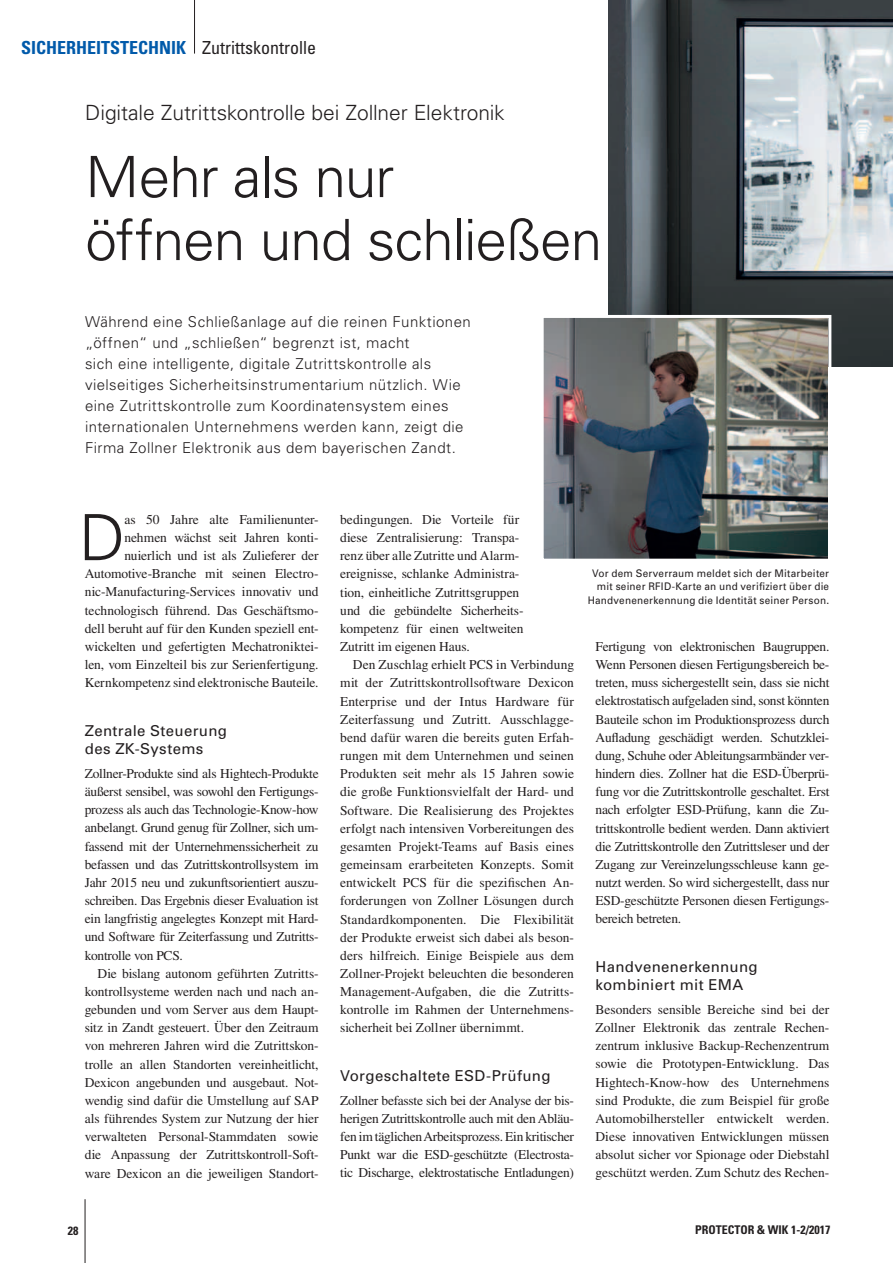
<style>
.page{position:relative;width:893px;height:1263px;background:#fff}
.page>*{position:absolute;margin:0;border:0;box-sizing:border-box;transform-origin:0 0}
.t1{font:300 63.75px "Univers";color:#231f20}
.t2{font:300 57px/63px "Univers";letter-spacing:-.02em;color:#231f20}
.t3{font:300 21px "Univers";letter-spacing:-.005em;color:#231f20}
.t4{font:700 condensed 18px "Univers";color:#015aaa}
.t5{font:300 15px/21px "Univers";letter-spacing:.03em;color:#231f20}
.t6{font:15px/18px "Univers";letter-spacing:.025em;color:#231f20}
.t7{font:13.5px/18.1px "Times";letter-spacing:-.01em;color:#231f20;text-align:justify}
.t8{font:700 condensed 12px "Univers";color:#231f20}
.t9{font:10.5px/13.5px "Univers";letter-spacing:.025em;color:#231f20;text-align:right;scale:.95 1}
.s1{font-weight:400;color:#231f20}
</style>
<div class="page">
<hr style="left:85px;top:1199px;width:1px;height:64px;background:#231f20">
<hr style="left:194px;top:0;width:1px;height:54px;background:#231f20">
<img style="left:608px;top:0;width:285px;height:366px">
<img style="left:545px;top:319px;width:282px;height:239px">
<div style="left:541px;top:315px;width:290px;height:247px;border:3px solid #fff"></div>
<h3 class="t4" style="left:21px;top:36px;width:297px">SICHERHEITSTECHNIK <span class="s1">Zutrittskontrolle</span></h3>
<h3 class="t3" style="left:85px;top:100px;width:421px">Digitale Zutrittskontrolle bei Zollner Elektronik</h3>
<h2 class="t2" style="left:85px;top:144px;width:518px">Mehr als nur<br>öffnen und schließen</h2>
<p class="t5" style="left:85px;top:311px;width:387px">Während eine Schließanlage auf die reinen Funktionen „öffnen“ und „schließen“ begrenzt ist, macht<br>sich eine intelligente, digitale Zutrittskontrolle als vielseitiges Sicherheitsinstrumentarium nützlich. Wie eine Zutrittskontrolle zum Koordinatensystem eines internationalen Unternehmens werden kann, zeigt die Firma Zollner Elektronik aus dem bayerischen Zandt.</p>
<h1 class="t1" style="left:79px;top:499px;width:48px">D</h1>
<p class="t7" style="left:85px;top:510px;width:235px;text-align:right">as 50 Jahre alte Familienunter&shy;nehmen wächst seit Jahren konti&shy;nuierlich und ist als Zulieferer der Automotive-Branche mit seinen Electro&shy;nic-Manufacturing-Services innovativ und technologisch führend. Das Geschäftsmo&shy;dell beruht auf für den Kunden speziell ent&shy;wickelten und gefertigten Mechatroniktei&shy;len, vom Einzelteil bis zur Serienfertigung.<br>Kernkompetenz sind elektronische Bauteile.</p>
<p class="t6" style="left:85px;top:721px;width:144px">Zentrale Steuerung des ZK-Systems</p>
<p class="t7" style="left:85px;top:764px;width:235px">Zollner-Produkte sind als Hightech-Produkte äußerst sensibel, was sowohl den Fertigungs&shy;prozess als auch das Technologie-Know-how anbelangt. Grund genug für Zollner, sich um&shy;fassend mit der Unternehmenssicherheit zu befassen und das Zutrittskontrollsystem im Jahr 2015 neu und zukunftsorientiert auszu&shy;schreiben. Das Ergebnis dieser Evaluation ist ein langfristig angelegtes Konzept mit Hard&shy;und Software für Zeiterfassung und Zutritts&shy;kontrolle von PCS.</p>
<p class="t7" style="left:85px;top:964px;width:235px;text-indent:13px">Die bislang autonom geführten Zutritts&shy;kontrollsysteme werden nach und nach an&shy;gebunden und vom Server aus dem Haupt&shy;sitz in Zandt gesteuert. Über den Zeitraum von mehreren Jahren wird die Zutrittskon&shy;trolle an allen Standorten vereinheitlicht, Dexicon angebunden und ausgebaut. Not&shy;wendig sind dafür die Umstellung auf SAP als führendes System zur Nutzung der hier verwalteten Personal-Stammdaten sowie die Anpassung der Zutrittskontroll-Soft&shy;ware Dexicon an die jeweiligen Standort-</p>
<p class="t7" style="left:340px;top:510px;width:185px;text-align:left">bedingungen. Die Vorteile für diese Zentralisierung: Transpa&shy;renz über alle Zutritte und Alarm&shy;ereignisse, schlanke Administra&shy;tion, einheitliche Zutrittsgruppen und die gebündelte Sicherheits&shy;kompetenz für einen weltweiten<br>Zutritt im eigenen Haus.</p>
<p class="t7" style="left:340px;top:656px;width:235px;text-indent:13px">Den Zuschlag erhielt PCS in Verbindung mit der Zutrittskontrollsoftware Dexicon Enterprise und der Intus Hardware für Zeiterfassung und Zutritt. Ausschlagge&shy;bend dafür waren die bereits guten Erfah&shy;rungen mit dem Unternehmen und seinen Produkten seit mehr als 15 Jahren sowie die große Funktionsvielfalt der Hard- und Software. Die Realisierung des Projektes erfolgt nach intensiven Vorbereitungen des gesamten Projekt-Teams auf Basis eines gemeinsam erarbeiteten Konzepts. Somit entwickelt PCS für die spezifischen An&shy;forderungen von Zollner Lösungen durch Standardkomponenten. Die Flexibilität der Produkte erweist sich dabei als beson&shy;ders hilfreich. Einige Beispiele aus dem Zollner-Projekt beleuchten die besonderen Management-Aufgaben, die die Zutritts&shy;kontrolle im Rahmen der Unternehmens&shy;sicherheit bei Zollner übernimmt.</p>
<p class="t6" style="left:340px;top:1066px;width:212px">Vorgeschaltete ESD-Prüfung</p>
<p class="t7" style="left:340px;top:1091px;width:235px">Zollner befasste sich bei der Analyse der bis&shy;herigen Zutrittskontrolle auch mit den Abläu&shy;fen im täglichen Arbeitsprozess. Ein kritischer Punkt war die ESD-geschützte (Electrosta&shy;tic Discharge, elektrostatische Entladungen)</p>
<p class="t9" style="left:588px;top:566px;width:256px">Vor dem Serverraum meldet sich der Mitarbeiter mit seiner RFID-Karte an und verifiziert über die<br>Handvenenerkennung die Identität seiner Person.</p>
<p class="t7" style="left:595px;top:637px;width:235px">Fertigung von elektronischen Baugruppen.<br>Wenn Personen diesen Fertigungsbereich be&shy;treten, muss sichergestellt sein, dass sie nicht elektrostatisch aufgeladen sind, sonst könnten Bauteile schon im Produktionsprozess durch Aufladung geschädigt werden. Schutzklei&shy;dung, Schuhe oder Ableitungsarmbänder ver&shy;hindern dies. Zollner hat die ESD-Überprü&shy;fung vor die Zutrittskontrolle geschaltet. Erst nach erfolgter ESD-Prüfung, kann die Zu&shy;trittskontrolle bedient werden. Dann aktiviert die Zutrittskontrolle den Zutrittsleser und der Zugang zur Vereinzelungsschleuse kann ge&shy;nutzt werden. So wird sichergestellt, dass nur ESD-geschützte Personen diesen Fertigungs&shy;bereich betreten.</p>
<p class="t6" style="left:596px;top:957px;width:164px">Handvenenerkennung kombiniert mit EMA</p>
<p class="t7" style="left:596px;top:1000px;width:235px">Besonders sensible Bereiche sind bei der Zollner Elektronik das zentrale Rechen&shy;zentrum inklusive Backup-Rechenzentrum sowie die Prototypen-Entwicklung. Das Hightech-Know-how des Unternehmens sind Produkte, die zum Beispiel für große Automobilhersteller entwickelt werden.<br>Diese innovativen Entwicklungen müssen absolut sicher vor Spionage oder Diebstahl geschützt werden. Zum Schutz des Rechen-</p>
<p class="t8" style="left:68px;top:1223px;width:12px">28</p>
<p class="t8" style="left:695px;top:1222px;width:137px">PROTECTOR &amp; WIK 1-2/2017</p>
</div>
